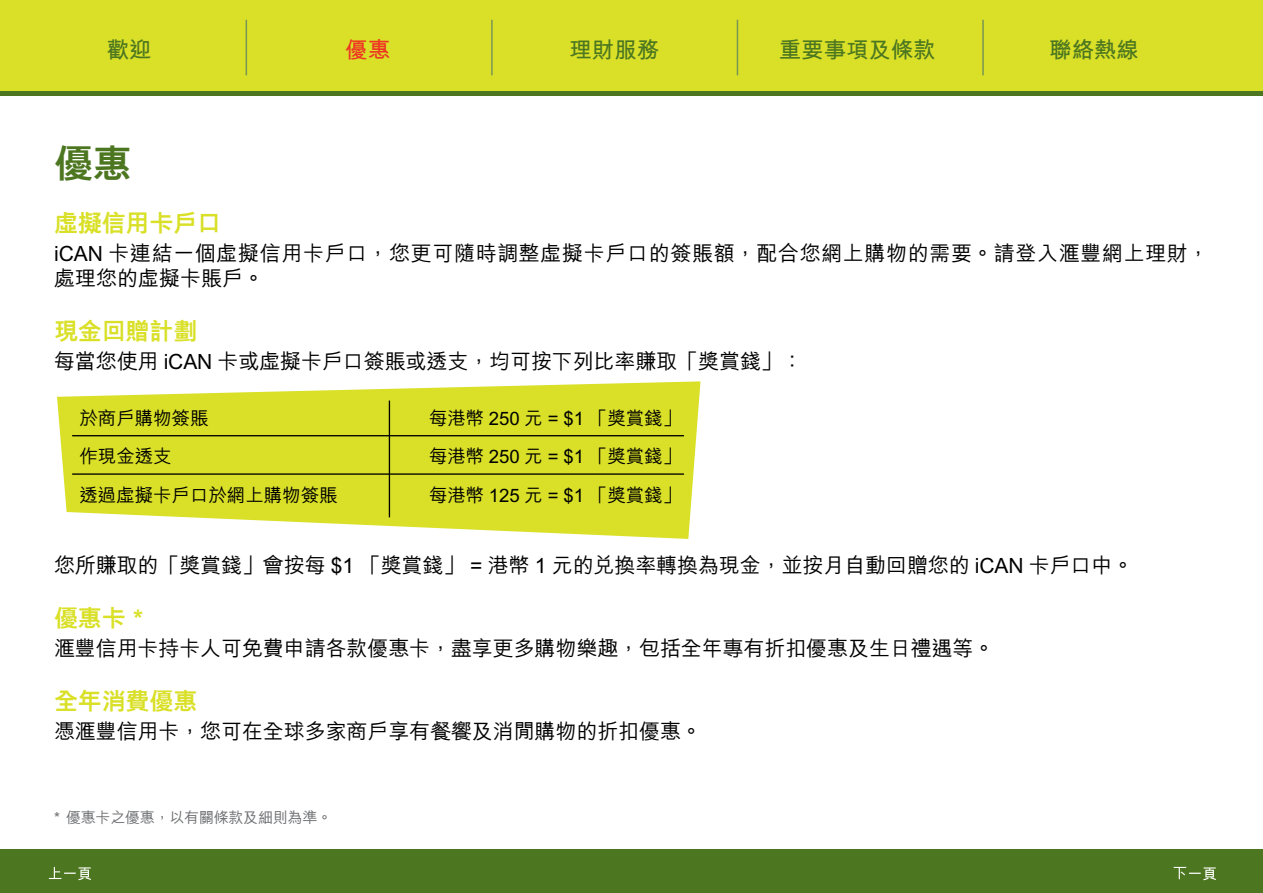
<style>
.page{position:relative;width:1263px;height:893px;background:#fff}
.page>*{position:absolute;margin:0;border:0;box-sizing:border-box;transform-origin:0 0}
.t1{font:800 39px "M Hei H Kfor HSBC";color:#4c7620}
.t2{font:800 24px "M Hei H Kfor HSBC";letter-spacing:-.005em;color:#d9e027}
.t3{font:700 22.5px "M Hei H Kfor HSBC";letter-spacing:-.005em;color:#4c7620}
.t4{font:700 22.5px "M Hei H Kfor HSBC";color:#ee3524}
.t5{font:500 21px "M Hei H Kfor HSBC";letter-spacing:-.005em;color:#000}
.t6{font:500 21px/25.5px "M Hei H Kfor HSBC";letter-spacing:.03em;color:#000}
.t7{font:500 18.45px "M Hei H Kfor HSBC";letter-spacing:-.005em;color:#000}
.t8{font:500 15px "M Hei H Kfor HSBC";letter-spacing:-.015em;color:#6d6e71}
</style>
<div class="page">
<div style="left:0;top:849px;width:1263px;height:44px;background:#4c7620"></div>
<svg style="left:57px;top:381px;width:643px;height:158px;fill:#d9e027"></svg>
<hr style="left:72px;top:435px;width:612px;height:1px;background:#000">
<hr style="left:389px;top:401px;width:1px;height:116px;background:#000">
<hr style="left:72px;top:473px;width:612px;height:2px;background:#000">
<svg style="left:0;top:90px;width:1263px;height:6px;fill:#4c7620"></svg>
<div style="left:0;top:0;width:1263px;height:90px;background:#d9e027"></div>
<hr style="left:246px;top:20px;width:1px;height:55px;background:#799754">
<hr style="left:491px;top:20px;width:2px;height:55px;background:#799754">
<hr style="left:737px;top:20px;width:1px;height:55px;background:#799754">
<hr style="left:982px;top:20px;width:2px;height:55px;background:#799754">
<svg style="left:49px;top:867px;width:42px;height:13px"></svg>
<svg style="left:1174px;top:867px;width:42px;height:13px"></svg>
<p class="t3" style="left:107px;top:33px;width:46px">歡迎</p>
<p class="t4" style="left:345px;top:33px;width:46px">優惠</p>
<p class="t3" style="left:569px;top:33px;width:91px">理財服務</p>
<p class="t3" style="left:779px;top:33px;width:158px">重要事項及條款</p>
<p class="t3" style="left:1049px;top:33px;width:91px">聯絡熱線</p>
<h1 class="t1" style="left:54px;top:144px;width:79px">優惠</h1>
<p class="t2" style="left:54px;top:211px;width:169px">虛擬信用卡戶口</p>
<p class="t6" style="left:54px;top:239px;width:1156px">iCAN 卡連結一個虛擬信用卡戶口，您更可隨時調整虛擬卡戶口的簽賬額，配合您網上購物的需要。請登入滙豐網上理財，處理您的虛擬卡賬戶。</p>
<p class="t2" style="left:54px;top:319px;width:145px">現金回贈計劃</p>
<p class="t5" style="left:54px;top:346px;width:750px">每當您使用 iCAN 卡或虛擬卡戶口簽賬或透支，均可按下列比率賺取「獎賞錢」：</p>
<p class="t7" style="left:79px;top:404px;width:131px">於商戶購物簽賬</p>
<p class="t7" style="left:429px;top:404px;width:254px">每港幣 250 元 = $1 「獎賞錢」</p>
<p class="t7" style="left:79px;top:443px;width:94px">作現金透支</p>
<p class="t7" style="left:429px;top:443px;width:254px">每港幣 250 元 = $1 「獎賞錢」</p>
<p class="t7" style="left:79px;top:482px;width:260px">透過虛擬卡戶口於網上購物簽賬</p>
<p class="t7" style="left:429px;top:482px;width:254px">每港幣 125 元 = $1 「獎賞錢」</p>
<p class="t5" style="left:54px;top:550px;width:1081px">您所賺取的「獎賞錢」會按每 $1 「獎賞錢」 = 港幣 1 元的兌換率轉換為現金，並按月自動回贈您的 iCAN 卡戶口中。</p>
<p class="t2" style="left:54px;top:606px;width:92px">優惠卡 *</p>
<p class="t5" style="left:54px;top:633px;width:942px">滙豐信用卡持卡人可免費申請各款優惠卡，盡享更多購物樂趣，包括全年專有折扣優惠及生日禮遇等。</p>
<p class="t2" style="left:54px;top:689px;width:145px">全年消費優惠</p>
<p class="t5" style="left:54px;top:716px;width:649px">憑滙豐信用卡，您可在全球多家商戶享有餐饗及消閒購物的折扣優惠。</p>
<p class="t8" style="left:54px;top:807px;width:280px">* 優惠卡之優惠，以有關條款及細則為準。</p>
</div>
